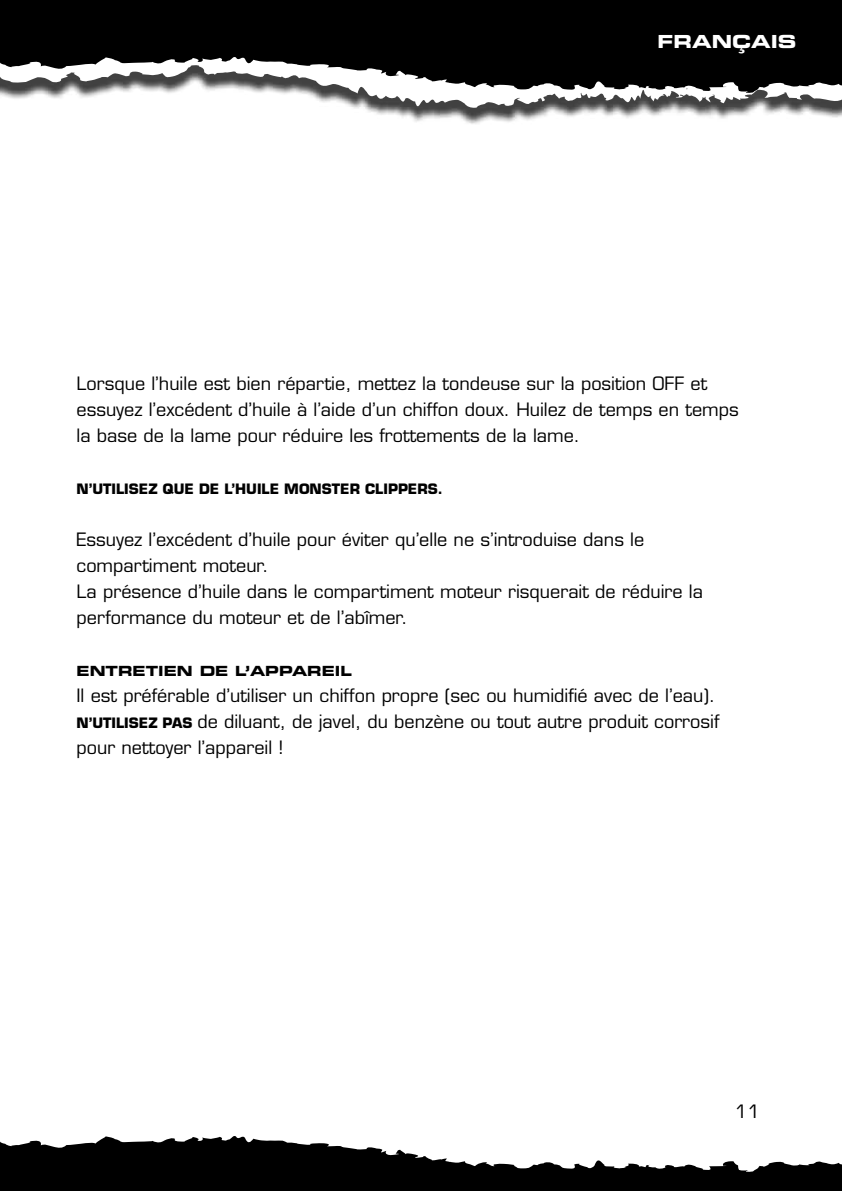
<style>
.page{position:relative;width:842px;height:1191px;background:#fff}
.page>*{position:absolute;margin:0;border:0;box-sizing:border-box;transform-origin:0 0}
.t1{font:18px/26px "Eurostile LT Std";color:#000}
.t2{font:18px "Eurostile LT Std Bold Ex 2";color:#fff}
.t3{font:700 14px "Eurostile LT Std";color:#000}
.t4{font:14px "Eurostile LT Std Bold Ex 2";color:#000}
.s1{font-weight:700;font-size:14px}
</style>
<div class="page">
<div style="left:0;top:0;width:842px;height:125px;background:#000;opacity:.75"></div>
<svg style="left:0;top:93px;width:842px;height:22px"></svg>
<svg style="left:0;top:0;width:842px;height:93px;background:#262626"></svg>
<svg style="left:0;top:1136px;width:842px;height:55px;fill:#000"></svg>
<p class="t2" style="left:657px;top:28px;width:141px">FRANÇAIS</p>
<p class="t1" style="left:77px;top:370px;width:664px">Lorsque l’huile est bien répartie, mettez la tondeuse sur la position OFF et essuyez l’excédent d’huile à l’aide d’un chiffon doux. Huilez de temps en temps la base de la lame pour réduire les frottements de la lame.</p>
<p class="t3" style="left:77px;top:480px;width:368px">N’UTILISEZ QUE DE L’HUILE MONSTER CLIPPERS.</p>
<p class="t1" style="left:77px;top:526px;width:628px">Essuyez l’excédent d’huile pour éviter qu’elle ne s’introduise dans le compartiment moteur.<br>La présence d’huile dans le compartiment moteur risquerait de réduire la performance du moteur et de l’abîmer.</p>
<p class="t4" style="left:77px;top:661px;width:277px">ENTRETIEN DE L’APPAREIL</p>
<p class="t1" style="left:77px;top:682px;width:644px">Il est préférable d’utiliser un chiffon propre (sec ou humidifié avec de l’eau).<br><span class="s1">N’UTILISEZ PAS</span> de diluant, de javel, du benzène ou tout autre produit corrosif pour nettoyer l’appareil !</p>
<p class="t1" style="left:735px;top:1098px;width:26px">11</p>
</div>
